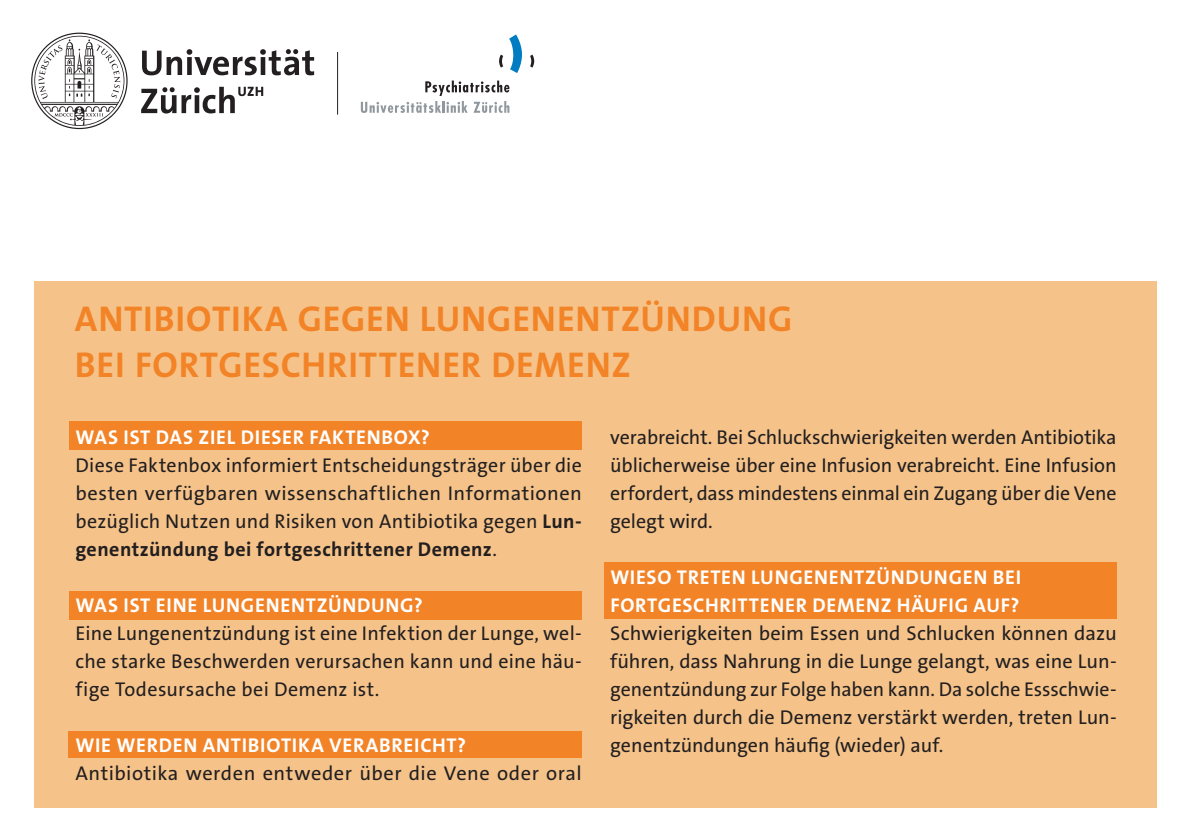
<style>
.page{position:relative;width:1191px;height:840px;background:#fff}
.page>*{position:absolute;margin:0;border:0;box-sizing:border-box;transform-origin:0 0}
.t1{font:36px/46px "The Sans LP7 Bld";letter-spacing:.025em;color:#f28327}
.t2{font:20px/28px "The Sans LP5 Plain";letter-spacing:.01em;color:#231f20;text-align:justify}
.t3{font:20px/28px "The Sans LP7 Bld";letter-spacing:.035em;color:#fff}
.t4{font:20px "The Sans LP7 Bld";letter-spacing:.02em;color:#231f20}
.s1{font-family:"The Sans LP7 Bld"}
.s2{font-family:"The Sans LP5 Plain"}
</style>
<div class="page">
<div style="left:34px;top:282px;width:1123px;height:525px;background:#f5c389"></div>
<div style="left:69px;top:421px;width:513px;height:28px;background:#f28327"></div>
<div style="left:69px;top:590px;width:513px;height:29px;background:#f28327"></div>
<div style="left:604px;top:561px;width:512px;height:57px;background:#f28327"></div>
<div style="left:69px;top:731px;width:513px;height:26px;background:#f28327"></div>
<svg style="left:31px;top:33px;width:283px;height:96px"></svg>
<hr style="left:337px;top:52px;width:1px;height:62px;background:#231f20">
<svg style="left:499px;top:55px;width:4px;height:13px"></svg>
<svg style="left:530px;top:55px;width:4px;height:13px"></svg>
<svg style="left:509px;top:34px;width:13px;height:39px"></svg>
<svg style="left:361px;top:80px;width:148px;height:33px"></svg>
<h1 class="t1" style="left:75px;top:296px;width:719px">ANTIBIOTIKA GEGEN LUNGENENTZÜNDUNG<br>BEI FORTGESCHRITTENER DEMENZ</h1>
<p class="t3" style="left:76px;top:422px;width:356px">WAS IST DAS ZIEL DIESER FAKTENBOX?</p>
<p class="t2" style="left:75px;top:450px;width:508px">Diese Faktenbox informiert Entscheidungsträger über die besten verfügbaren wissenschaftlichen Informationen bezüglich Nutzen und Risiken von Antibiotika gegen <span class="s1">Lun-</span></p>
<p class="t4" style="left:75px;top:535px;width:423px">genentzündung bei fortgeschrittener Demenz<span class="s2">.</span></p>
<p class="t3" style="left:76px;top:590px;width:349px">WAS IST EINE LUNGENENTZÜNDUNG?</p>
<p class="t2" style="left:75px;top:618px;width:508px">Eine Lungenentzündung ist eine Infektion der Lunge, wel&shy;che starke Beschwerden verursachen kann und eine häu&shy;fige Todesursache bei Demenz ist.</p>
<p class="t3" style="left:76px;top:730px;width:392px">WIE WERDEN ANTIBIOTIKA VERABREICHT?</p>
<p class="t2" style="left:75px;top:758px;width:508px">Antibiotika werden entweder über die Vene oder oral</p>
<p class="t2" style="left:610px;top:422px;width:508px">verabreicht. Bei Schluckschwierigkeiten werden Antibiotika üblicherweise über eine Infusion verabreicht. Eine Infusion erfordert, dass mindestens einmal ein Zugang über die Vene gelegt wird.</p>
<p class="t3" style="left:610px;top:562px;width:412px">WIESO TRETEN LUNGENENTZÜNDUNGEN BEI<br>FORTGESCHRITTENER DEMENZ HÄUFIG AUF?</p>
<p class="t2" style="left:610px;top:618px;width:508px">Schwierigkeiten beim Essen und Schlucken können dazu führen, dass Nahrung in die Lunge gelangt, was eine Lun&shy;genentzündung zur Folge haben kann. Da solche Essschwie&shy;rigkeiten durch die Demenz verstärkt werden, treten Lun&shy;genentzündungen häufig (wieder) auf.</p>
</div>
